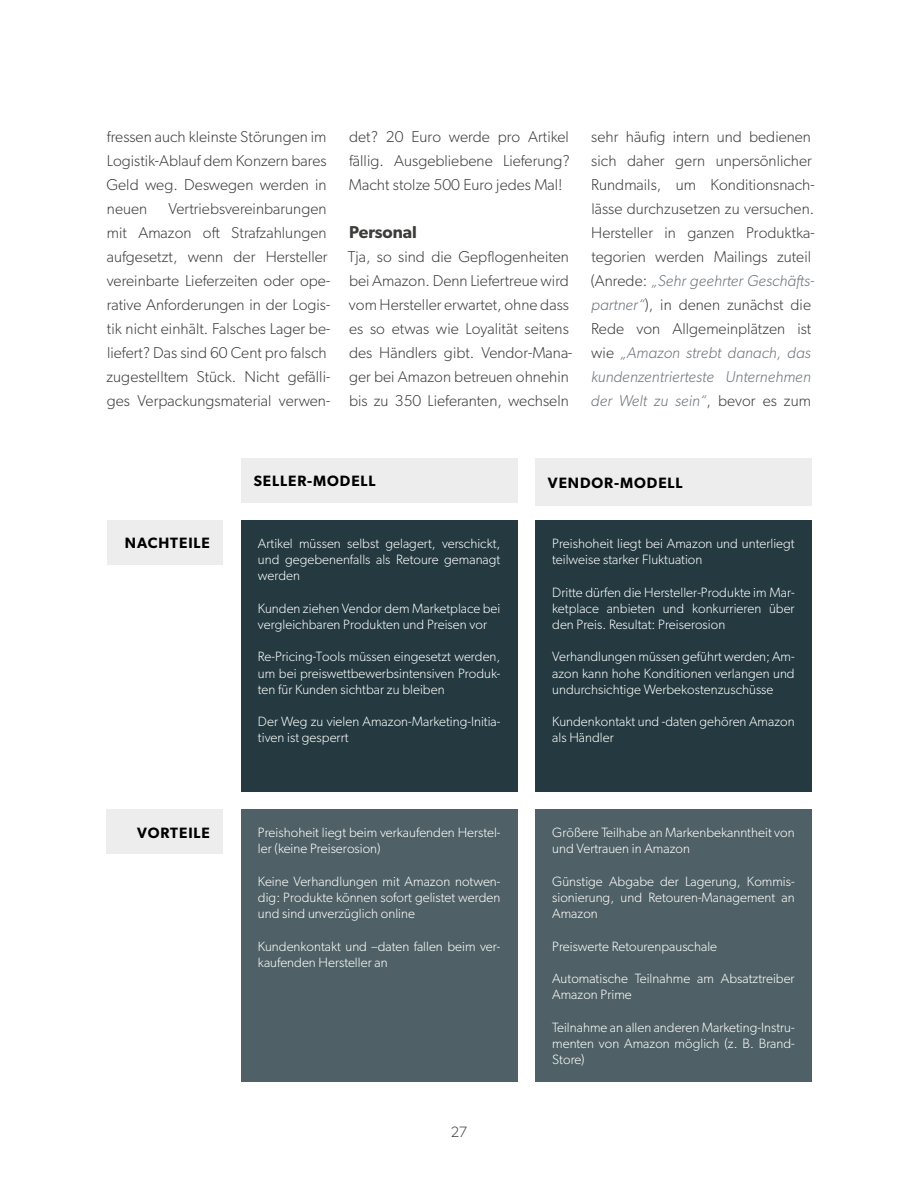
<style>
.page{position:relative;width:918px;height:1188px;background:#fff}
.page>*{position:absolute;margin:0;border:0;box-sizing:border-box;transform-origin:0 0}
.t1{font:600 17.25px "Gibson";color:#3c3c3b}
.t2{font:300 15.75px/24px "Gibson";letter-spacing:.005em;color:#3c3c3b}
.t3{font:600 15px "Gibson";letter-spacing:.06em;color:#000}
.t4{font:300 15px "Gibson";color:#3c3c3b}
.t5{font:300 13.5px/16.2px "Gibson";letter-spacing:.005em;color:#fff}
.s1{font-style:italic;color:#6e757b}
</style>
<div class="page">
<div style="left:241px;top:809px;width:276px;height:273px;background:#4f6166"></div>
<div style="left:241px;top:520px;width:276px;height:271px;background:#243a40"></div>
<div style="left:535px;top:809px;width:277px;height:273px;background:#4f6166"></div>
<div style="left:241px;top:458px;width:276px;height:44px;background:#ededed"></div>
<div style="left:106px;top:809px;width:117px;height:45px;background:#ededed"></div>
<div style="left:107px;top:520px;width:116px;height:45px;background:#ededed"></div>
<div style="left:535px;top:458px;width:277px;height:47px;background:#ededed"></div>
<div style="left:535px;top:520px;width:277px;height:271px;background:#243a40"></div>
<p class="t2" style="left:106px;top:125px;width:222px;text-align:justify">fressen auch kleinste Störungen im Logistik-Ablauf dem Konzern bares Geld weg. Deswegen werden in neuen</p>
<p class="t2" style="left:106px;top:197px;width:225px;text-indent:62px">Vertriebsvereinbarungen mit Amazon oft Strafzahlungen aufgesetzt, wenn der Hersteller vereinbarte Lieferzeiten oder ope&shy;rative Anforderungen in der Logis&shy;tik nicht einhält. Falsches Lager be&shy;liefert? Das sind 60 Cent pro falsch zugestelltem Stück. Nicht gefälli&shy;ges Verpackungsmaterial verwen-</p>
<p class="t2" style="left:349px;top:125px;width:222px;text-align:justify">det? 20 Euro werde pro Artikel fällig. Ausgebliebene Lieferung?<br>Macht stolze 500 Euro jedes Mal!</p>
<p class="t1" style="left:349px;top:222px;width:69px">Personal</p>
<p class="t2" style="left:348px;top:245px;width:226px">Tja, so sind die Gepflogenheiten bei Amazon. Denn Liefertreue wird vom Hersteller erwartet, ohne dass es so etwas wie Loyalität seitens des Händlers gibt. Vendor-Mana&shy;ger bei Amazon betreuen ohnehin bis zu 350 Lieferanten, wechseln</p>
<p class="t2" style="left:591px;top:125px;width:225px">sehr häufig intern und bedienen sich daher gern unpersönlicher<br>Rundmails, um Konditionsnach&shy;lässe durchzusetzen zu versuchen.<br>Hersteller in ganzen Produktka&shy;tegorien werden Mailings zuteil (Anrede: <span class="s1">„Sehr geehrter Geschäfts&shy;partner“</span>), in denen zunächst die<br>Rede von Allgemeinplätzen ist wie <span class="s1">„Amazon strebt danach, das kundenzentrierteste Unternehmen der Welt zu sein“</span>, bevor es zum</p>
<p class="t3" style="left:125px;top:534px;width:86px">NACHTEILE</p>
<p class="t3" style="left:137px;top:823px;width:74px">VORTEILE</p>
<p class="t3" style="left:254px;top:472px;width:124px">SELLER-MODELL</p>
<p class="t5" style="left:258px;top:535px;width:244px;text-align:justify">Artikel müssen selbst gelagert, verschickt, und gegebenenfalls als Retoure gemanagt werden</p>
<p class="t5" style="left:258px;top:600px;width:244px">Kunden ziehen Vendor dem Marketplace bei vergleichbaren Produkten und Preisen vor</p>
<p class="t5" style="left:258px;top:649px;width:244px;text-align:justify">Re-Pricing-Tools müssen eingesetzt werden, um bei preiswettbewerbsintensiven Produk&shy;ten für Kunden sichtbar zu bleiben</p>
<p class="t5" style="left:258px;top:713px;width:244px">Der Weg zu vielen Amazon-Marketing-Initia&shy;tiven ist gesperrt</p>
<p class="t5" style="left:258px;top:824px;width:244px">Preishoheit liegt beim verkaufenden Herstel&shy;ler (keine Preiserosion)</p>
<p class="t5" style="left:258px;top:873px;width:244px;text-align:justify">Keine Verhandlungen mit Amazon notwen&shy;dig: Produkte können sofort gelistet werden und sind unverzüglich online</p>
<p class="t5" style="left:258px;top:938px;width:244px">Kundenkontakt und –daten fallen beim ver&shy;kaufenden Hersteller an</p>
<p class="t4" style="left:451px;top:1123px;width:18px">27</p>
<p class="t3" style="left:548px;top:473px;width:136px">VENDOR-MODELL</p>
<p class="t5" style="left:552px;top:535px;width:244px">Preishoheit liegt bei Amazon und unterliegt teilweise starker Fluktuation</p>
<p class="t5" style="left:552px;top:584px;width:244px;text-align:justify">Dritte dürfen die Hersteller-Produkte im Mar&shy;ketplace anbieten und konkurrieren über den Preis. Resultat: Preiserosion</p>
<p class="t5" style="left:552px;top:649px;width:244px;text-align:justify">Verhandlungen müssen geführt werden; Am&shy;azon kann hohe Konditionen verlangen und undurchsichtige Werbekostenzuschüsse</p>
<p class="t5" style="left:552px;top:713px;width:244px">Kundenkontakt und -daten gehören Amazon als Händler</p>
<p class="t5" style="left:552px;top:824px;width:244px">Größere Teilhabe an Markenbekanntheit von und Vertrauen in Amazon</p>
<p class="t5" style="left:552px;top:873px;width:244px;text-align:justify">Günstige Abgabe der Lagerung, Kommis&shy;sionierung, und Retouren-Management an Amazon</p>
<p class="t5" style="left:552px;top:938px;width:166px">Preiswerte Retourenpauschale</p>
<p class="t5" style="left:552px;top:970px;width:244px">Automatische Teilnahme am Absatztreiber<br>Amazon Prime</p>
<p class="t5" style="left:552px;top:1019px;width:244px;text-align:justify">Teilnahme an allen anderen Marketing-Instru&shy;menten von Amazon möglich (z. B. Brand-Store)</p>
</div>
